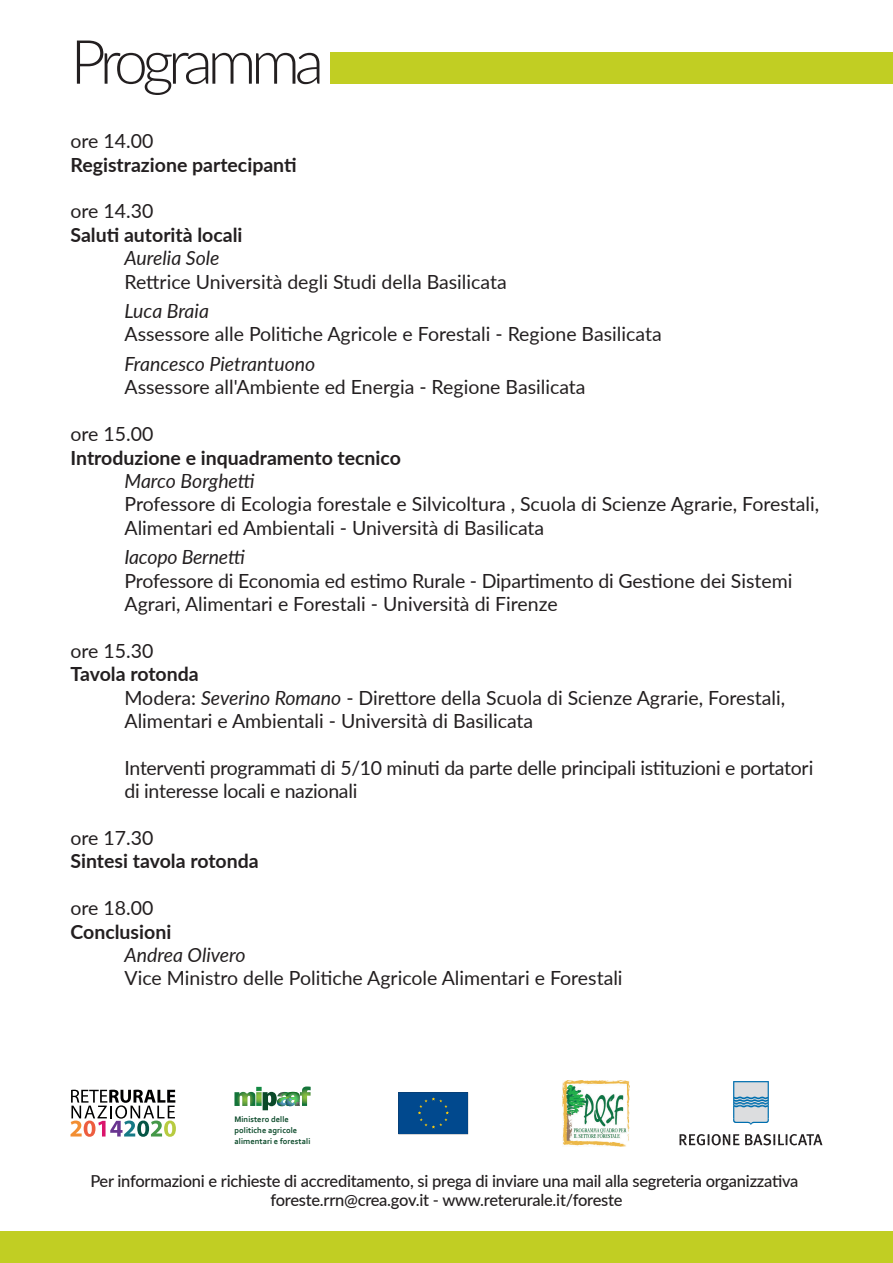
<style>
.page{position:relative;width:893px;height:1263px;background:#fff}
.page>*{position:absolute;margin:0;border:0;box-sizing:border-box;transform-origin:0 0}
.t1{font:300 61.05px "Lato";letter-spacing:-.09em;color:#231f20}
.t2{font:19.5px/23.4px "Lato";color:#231f20}
.t3{font:700 19.5px "Lato";color:#231f20}
.t4{font:italic 19.5px "Lato";letter-spacing:-.005em;color:#231f20}
.t5{font:500 16.5px/19.8px "Lato";letter-spacing:-.015em;color:#231f20;text-align:center}
.t6{font:700 8.4px/11.2px "Corbel";letter-spacing:.005em;color:#0a4929}
.s1{font-weight:700}
.s2{font-style:italic}
</style>
<div class="page">
<div style="left:331px;top:53px;width:562px;height:31px;background:#c1ce23"></div>
<div style="left:0;top:1232px;width:893px;height:31px;background:#c1ce23"></div>
<svg style="left:71px;top:1090px;width:105px;height:47px"></svg>
<svg style="left:234px;top:1086px;width:77px;height:24px"></svg>
<svg style="left:398px;top:1092px;width:70px;height:42px;background:#044a8b"></svg>
<img style="left:562px;top:1080px;width:67px;height:66px">
<svg style="left:733px;top:1081px;width:36px;height:44px;background:#a6c2d4"></svg>
<svg style="left:679px;top:1134px;width:143px;height:11px"></svg>
<h1 class="t1" style="left:71px;top:19px;width:255px">Programma</h1>
<p class="t2" style="left:71px;top:129px;width:84px">ore 14.00</p>
<p class="t3" style="left:71px;top:150px;width:228px">Registrazione partecipanti</p>
<p class="t2" style="left:71px;top:199px;width:84px">ore 14.30</p>
<p class="t3" style="left:71px;top:220px;width:174px">Saluti autorità locali</p>
<p class="t4" style="left:125px;top:244px;width:97px">Aurelia Sole</p>
<p class="t2" style="left:125px;top:269px;width:384px">Rettrice Università degli Studi della Basilicata</p>
<p class="t4" style="left:125px;top:297px;width:86px">Luca Braia</p>
<p class="t2" style="left:125px;top:322px;width:539px">Assessore alle Politiche Agricole e Forestali - Regione Basilicata</p>
<p class="t4" style="left:125px;top:350px;width:192px">Francesco Pietrantuono</p>
<p class="t2" style="left:125px;top:375px;width:463px">Assessore all'Ambiente ed Energia - Regione Basilicata</p>
<p class="t2" style="left:71px;top:421px;width:84px">ore 15.00</p>
<p class="t3" style="left:71px;top:443px;width:332px">Introduzione e inquadramento tecnico</p>
<p class="t4" style="left:125px;top:467px;width:132px">Marco Borghetti</p>
<p class="t2" style="left:125px;top:492px;width:696px">Professore di Ecologia forestale e Silvicoltura , Scuola di Scienze Agrarie, Forestali,<br>Alimentari ed Ambientali - Università di Basilicata</p>
<p class="t4" style="left:125px;top:543px;width:122px">Iacopo Bernetti</p>
<p class="t2" style="left:125px;top:568px;width:669px">Professore di Economia ed estimo Rurale - Dipartimento di Gestione dei Sistemi<br>Agrari, Alimentari e Forestali - Università di Firenze</p>
<p class="t2" style="left:71px;top:638px;width:84px">ore 15.30</p>
<p class="t2" style="left:125px;top:661px;width:662px;text-indent:-54px"><span class="s1">Tavola rotonda<br></span>Modera: <span class="s2">Severino Romano</span> - Direttore della Scuola di Scienze Agrarie, Forestali,<br>Alimentari e Ambientali - Università di Basilicata</p>
<p class="t2" style="left:125px;top:755px;width:690px">Interventi programmati di 5/10 minuti da parte delle principali istituzioni e portatori di interesse locali e nazionali</p>
<p class="t2" style="left:71px;top:825px;width:84px">ore 17.30</p>
<p class="t3" style="left:71px;top:847px;width:190px">Sintesi tavola rotonda</p>
<p class="t2" style="left:71px;top:895px;width:84px">ore 18.00</p>
<p class="t3" style="left:71px;top:917px;width:102px">Conclusioni</p>
<p class="t4" style="left:125px;top:941px;width:123px">Andrea Olivero</p>
<p class="t2" style="left:125px;top:966px;width:500px">Vice Ministro delle Politiche Agricole Alimentari e Forestali</p>
<p class="t6" style="left:234px;top:1113px;width:77px">Ministero delle politiche agricole alimentari e forestali</p>
<p class="t5" style="left:90px;top:1170px;width:710px">Per informazioni e richieste di accreditamento, si prega di inviare una mail alla segreteria organizzativa foreste.rrn@crea.gov.it - www.reterurale.it/foreste</p>
</div>
